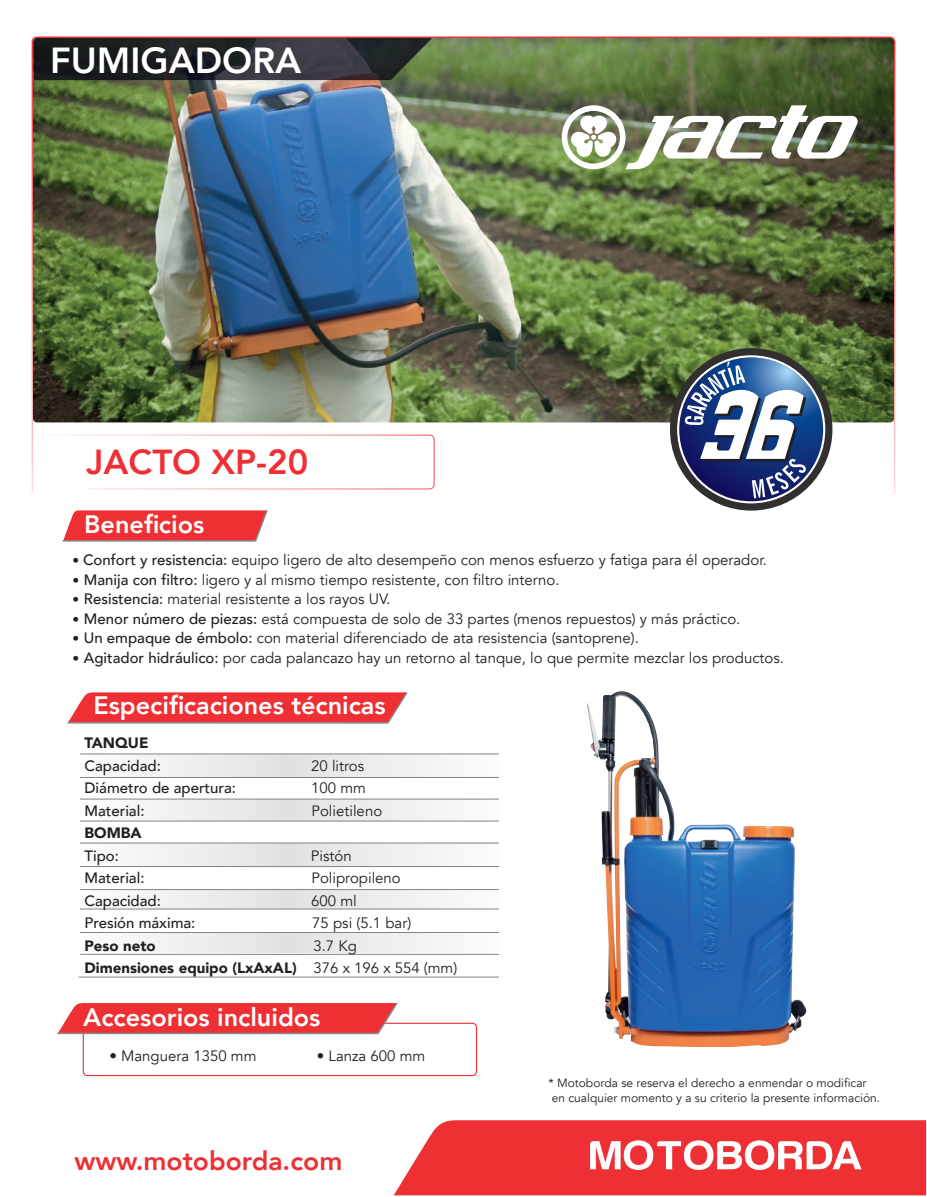
<style>
.page{position:relative;width:927px;height:1197px;background:#fff}
.page>*{position:absolute;margin:0;border:0;box-sizing:border-box;transform-origin:0 0}
.t1{font:800 36.15px "Avenir";color:#fff}
.t2{font:800 34.65px "Avenir";color:#ee3034}
.t3{font:800 26.4px "Avenir";color:#ee3034}
.t4{font:800 25.2px "Avenir";color:#fff}
.t5{font:15px "Avenir";color:#231f20}
.t6{font:500 15px "Avenir";color:#231f20}
.t7{font:900 15px/22.5px "Avenir";color:#231f20}
.t8{font:12px/14.4px "Avenir";color:#231f20}
.s1{font-size:13.5px}
.s2{font-weight:500}
.s3{font-weight:500;font-size:13.5px}
.s4{font-weight:400}
</style>
<div class="page">
<img style="left:33px;top:38px;width:861px;height:384px">
<svg style="left:80px;top:754px;width:419px;height:23px;fill:#eeeff0"></svg>
<div style="left:80px;top:799px;width:556px;height:22px;background:linear-gradient(to bottom,#efeff0,#efeff0)"></div>
<svg style="left:80px;top:843px;width:419px;height:23px;fill:#eeeff0"></svg>
<div style="left:80px;top:889px;width:556px;height:20px;background:linear-gradient(to bottom,#efeff0,#efeff0)"></div>
<div style="left:80px;top:933px;width:556px;height:20px;background:linear-gradient(to bottom,#efeff0,#efeff0)"></div>
<svg style="left:394px;top:1120px;width:532px;height:75px;background:#f04d51"></svg>
<hr style="left:80px;top:753px;width:556px;height:1px;background:#828487">
<hr style="left:80px;top:777px;width:556px;height:1px;background:#828487">
<hr style="left:80px;top:798px;width:556px;height:1px;background:#828487">
<hr style="left:80px;top:820px;width:556px;height:1px;background:#828487">
<hr style="left:80px;top:842px;width:556px;height:1px;background:#828487">
<hr style="left:80px;top:866px;width:556px;height:1px;background:#828487">
<hr style="left:80px;top:908px;width:556px;height:1px;background:#828487">
<hr style="left:80px;top:932px;width:556px;height:1px;background:#828487">
<hr style="left:80px;top:954px;width:556px;height:1px;background:#828487">
<hr style="left:80px;top:889px;width:556px;height:1px;background:#828487">
<hr style="left:79px;top:976px;width:555px;height:1px;background:#828487">
<svg style="left:67px;top:692px;width:341px;height:32px;background:#ea4548"></svg>
<div style="left:499px;top:740px;width:141px;height:297px;background:#fff"></div>
<div style="left:83px;top:1022px;width:394px;height:54px;border:1px solid #ee3034;border-radius:4px"></div>
<svg style="left:57px;top:1002px;width:342px;height:33px;background:#ea4b4f"></svg>
<svg style="left:62px;top:510px;width:206px;height:32px;background:#ea4649"></svg>
<svg style="left:32px;top:434px;width:402px;height:55px"></svg>
<svg style="left:34px;top:38px;width:398px;height:42px;background:#282c2d"></svg>
<svg style="left:561px;top:105px;width:296px;height:64px"></svg>
<img style="left:586px;top:691px;width:220px;height:356px">
<svg style="left:686px;top:829px;width:47px;height:12px"></svg>
<svg style="left:788px;top:1012px;width:7px;height:12px"></svg>
<img style="left:612px;top:696px;width:57px;height:300px">
<svg style="left:670px;top:348px;width:162px;height:162px"></svg>
<h1 class="t1" style="left:50px;top:32px;width:253px">FUMIGADORA</h1>
<h2 class="t2" style="left:86px;top:435px;width:223px">JACTO XP-20</h2>
<h3 class="t4" style="left:84px;top:505px;width:121px">Beneficios</h3>
<p class="t5" style="left:73px;top:551px;width:696px"><span class="s1">•</span> <span class="s2">Confort y resistencia:</span> equipo ligero de alto desempeño con menos esfuerzo y fatiga para él operador.</p>
<p class="t5" style="left:73px;top:570px;width:488px"><span class="s1">•</span> <span class="s2">Manija con filtro:</span> ligero y al mismo tiempo resistente, con filtro interno.</p>
<p class="t5" style="left:73px;top:590px;width:319px"><span class="s1">•</span> <span class="s2">Resistencia:</span> material resistente a los rayos UV.</p>
<p class="t5" style="left:73px;top:609px;width:669px"><span class="s1">•</span> <span class="s2">Menor número de piezas:</span> está compuesta de solo de 33 partes (menos repuestos) y más práctico.</p>
<p class="t5" style="left:73px;top:629px;width:568px"><span class="s3">•</span> <span class="s2">Un empaque de émbolo:</span> con material diferenciado de ata resistencia (santoprene).</p>
<p class="t5" style="left:73px;top:648px;width:713px"><span class="s3">•</span> <span class="s2">Agitador hidráulico:</span> por cada palancazo hay un retorno al tanque, lo que permite mezclar los productos.</p>
<h3 class="t4" style="left:93px;top:686px;width:294px">Especificaciones técnicas</h3>
<p class="t7" style="left:84px;top:731px;width:65px">TANQUE</p>
<p class="t6" style="left:84px;top:752px;width:78px">Capacidad:</p>
<p class="t5" style="left:311px;top:756px;width:55px">20 litros</p>
<p class="t6" style="left:84px;top:774px;width:153px">Diámetro de apertura:</p>
<p class="t5" style="left:311px;top:779px;width:56px">100 mm</p>
<p class="t6" style="left:84px;top:797px;width:61px">Material:</p>
<p class="t5" style="left:311px;top:801px;width:72px">Polietileno</p>
<p class="t7" style="left:84px;top:821px;width:59px">BOMBA</p>
<p class="t6" style="left:84px;top:842px;width:36px">Tipo:</p>
<p class="t5" style="left:311px;top:846px;width:42px">Pistón</p>
<p class="t6" style="left:84px;top:864px;width:61px">Material:</p>
<p class="t5" style="left:311px;top:869px;width:91px">Polipropileno</p>
<p class="t6" style="left:84px;top:887px;width:78px">Capacidad:</p>
<p class="t5" style="left:311px;top:891px;width:47px">600 ml</p>
<p class="t6" style="left:84px;top:909px;width:112px">Presión máxima:</p>
<p class="t5" style="left:312px;top:914px;width:100px">75 psi (5.1 bar)</p>
<p class="t7" style="left:84px;top:933px;width:73px">Peso neto</p>
<p class="t7" style="left:84px;top:933px;width:374px;text-indent:229px"><span class="s4">3.7 Kg<br></span>Dimensiones equipo (LxAxAL) <span class="s4">376 x 196 x 554 (mm)</span></p>
<h3 class="t4" style="left:83px;top:997px;width:239px">Accesorios incluidos</h3>
<p class="t5" style="left:109px;top:1046px;width:149px">• Manguera 1350 mm</p>
<p class="t5" style="left:317px;top:1046px;width:110px">• Lanza 600 mm</p>
<h3 class="t3" style="left:74px;top:1140px;width:269px">www.motoborda.com</h3>
<p class="t8" style="left:548px;top:1076px;width:333px">* Motoborda se reserva el derecho a enmendar o modificar en cualquier momento y a su criterio la presente información.</p>
</div>
